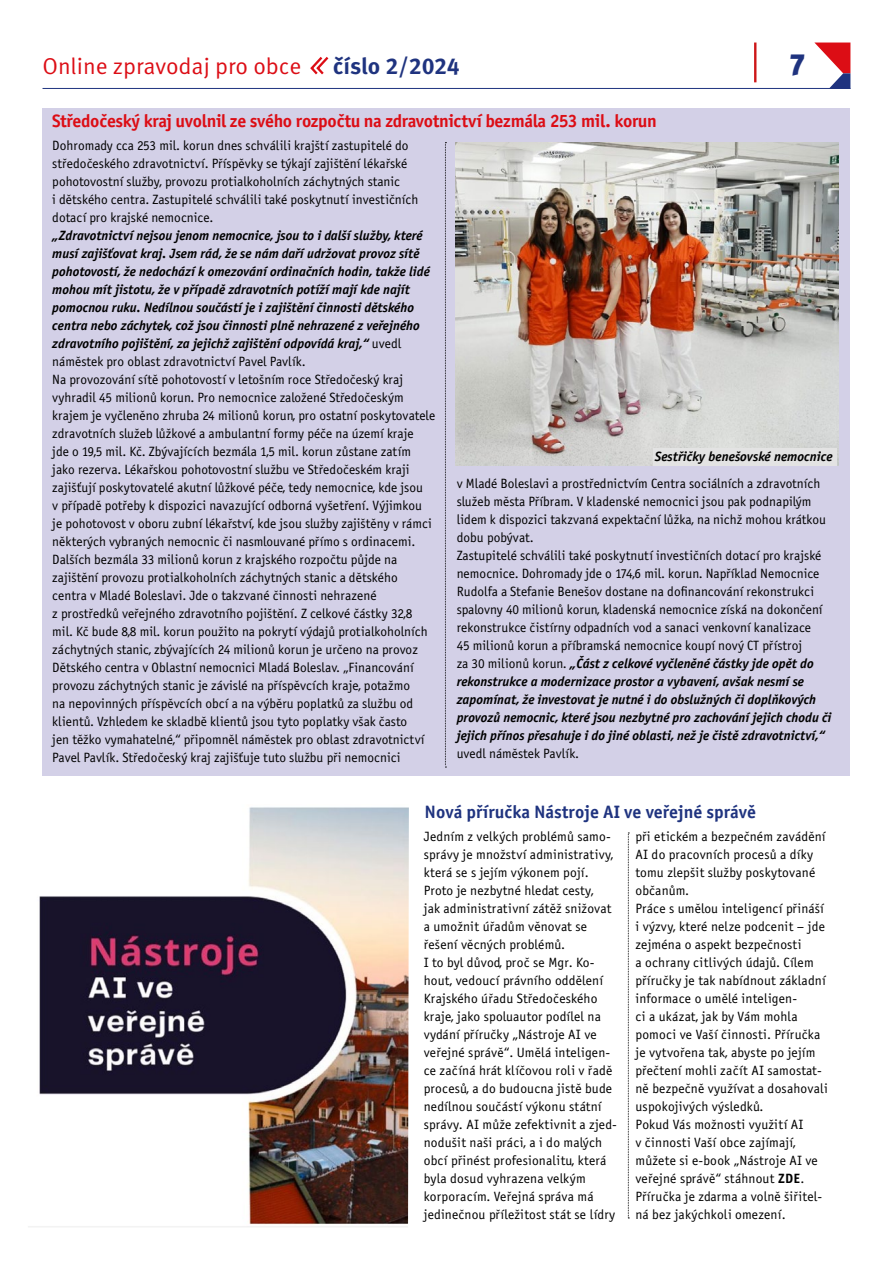
<style>
.page{position:relative;width:893px;height:1263px;background:#fff}
.page>*{position:absolute;margin:0;border:0;box-sizing:border-box;transform-origin:0 0}
.t1{font:900 28.95px "Meta Pro";color:#1f337f}
.t2{font:22.95px "Meta Pro";color:#dc0d15}
.t3{font:700 22.95px "Meta Pro";color:#1f337f}
.t4{font:18px "Officina Sans Bold ITC";letter-spacing:-.02em;color:#dc0d15}
.t5{font:18px "Officina Sans Bold ITC";color:#1f337f}
.t6{font:13.5px/18px "Officina Sans Book ITC";color:#000}
.t7{font:italic 13.5px/18px "Officina Sans Bold ITC";color:#000}
.s1{font-family:"Officina Sans Book ITC";font-style:normal}
.s2{font-family:"Officina Sans Bold ITC"}
</style>
<div class="page">
<svg style="left:815px;top:43px;width:35px;height:45px"></svg>
<hr style="left:43px;top:88px;width:807px;height:1px;background:#1f337f">
<hr style="left:754px;top:43px;width:2px;height:39px;background:#cd1719">
<svg style="left:310px;top:57px;width:19px;height:18px"></svg>
<div style="left:43px;top:108px;width:807px;height:668px;background:#d3d0e7"></div>
<svg style="left:445px;top:142px;width:1px;height:626px"></svg>
<img style="left:456px;top:142px;width:383px;height:324px">
<svg style="left:628px;top:832px;width:1px;height:386px"></svg>
<div style="left:653px;top:449px;width:184px;height:17px;background:#e3e3e3"></div>
<img style="left:28px;top:807px;width:381px;height:420px">
<div style="left:67px;top:1153px;width:133px;height:67px;background:#fff"></div>
<h2 class="t2" style="left:43px;top:49px;width:260px">Online zpravodaj pro obce</h2>
<h2 class="t3" style="left:333px;top:49px;width:128px">číslo 2/2024</h2>
<h1 class="t1" style="left:790px;top:41px;width:17px">7</h1>
<h3 class="t4" style="left:52px;top:110px;width:606px">Středočeský kraj uvolnil ze svého rozpočtu na zdravotnictví bezmála 253 mil. korun</h3>
<p class="t6" style="left:52px;top:136px;width:367px">Dohromady cca 253 mil. korun dnes schválili krajští zastupitelé do středočeského zdravotnictví. Příspěvky se týkají zajištění lékařské pohotovostní služby, provozu protialkoholních záchytných stanic<br>i dětského centra. Zastupitelé schválili také poskytnutí investičních dotací pro krajské nemocnice.</p>
<p class="t7" style="left:52px;top:226px;width:379px">„Zdravotnictví nejsou jenom nemocnice, jsou to i další služby, které musí zajišťovat kraj. Jsem rád, že se nám daří udržovat provoz sítě pohotovostí, že nedochází k omezování ordinačních hodin, takže lidé mohou mít jistotu, že v případě zdravotních potíží mají kde najít pomocnou ruku. Nedílnou součástí je i zajištění činnosti dětského centra nebo záchytek, což jsou činnosti plně nehrazené z veřejného zdravotního pojištění, za jejichž zajištění odpovídá kraj,“ <span class="s1">uvedl</span></p>
<p class="t6" style="left:52px;top:352px;width:384px">náměstek pro oblast zdravotnictví Pavel Pavlík.<br>Na provozování sítě pohotovostí v letošním roce Středočeský kraj vyhradil 45 milionů korun. Pro nemocnice založené Středočeským krajem je vyčleněno zhruba 24 milionů korun, pro ostatní poskytovatele zdravotních služeb lůžkové a ambulantní formy péče na území kraje<br>jde o 19,5 mil. Kč. Zbývajících bezmála 1,5 mil. korun zůstane zatím jako rezerva. Lékařskou pohotovostní službu ve Středočeském kraji zajišťují poskytovatelé akutní lůžkové péče, tedy nemocnice, kde jsou<br>v případě potřeby k dispozici navazující odborná vyšetření. Výjimkou je pohotovost v oboru zubní lékařství, kde jsou služby zajištěny v rámci některých vybraných nemocnic či nasmlouvané přímo s ordinacemi.<br>Dalších bezmála 33 milionů korun z krajského rozpočtu půjde na zajištění provozu protialkoholních záchytných stanic a dětského centra v Mladé Boleslavi. Jde o takzvané činnosti nehrazené<br>z prostředků veřejného zdravotního pojištění. Z celkové částky 32,8<br>mil. Kč bude 8,8 mil. korun použito na pokrytí výdajů protialkoholních záchytných stanic, zbývajících 24 milionů korun je určeno na provoz Dětského centra v Oblastní nemocnici Mladá Boleslav. „Financování provozu záchytných stanic je závislé na příspěvcích kraje, potažmo<br>na nepovinných příspěvcích obcí a na výběru poplatků za službu od klientů. Vzhledem ke skladbě klientů jsou tyto poplatky však často<br>jen těžko vymahatelné,“ připomněl náměstek pro oblast zdravotnictví Pavel Pavlík. Středočeský kraj zajišťuje tuto službu při nemocnici</p>
<p class="t7" style="left:655px;top:447px;width:179px">Sestřičky benešovské nemocnice</p>
<p class="t6" style="left:457px;top:475px;width:371px">v Mladé Boleslavi a prostřednictvím Centra sociálních a zdravotních služeb města Příbram. V kladenské nemocnici jsou pak podnapilým lidem k dispozici takzvaná expektační lůžka, na nichž mohou krátkou dobu pobývat.<br>Zastupitelé schválili také poskytnutí investičních dotací pro krajské nemocnice. Dohromady jde o 174,6 mil. korun. Například Nemocnice Rudolfa a Stefanie Benešov dostane na dofinancování rekonstrukci spalovny 40 milionů korun, kladenská nemocnice získá na dokončení rekonstrukce čistírny odpadních vod a sanaci venkovní kanalizace 45 milionů korun a příbramská nemocnice koupí nový CT přístroj</p>
<p class="t7" style="left:457px;top:655px;width:376px"><span class="s1">za 30 milionů korun.</span> „Část z celkové vyčleněné částky jde opět do rekonstrukce a modernizace prostor a vybavení, avšak nesmí se zapomínat, že investovat je nutné i do obslužných či doplňkových provozů nemocnic, které jsou nezbytné pro zachování jejich chodu či jejich přínos přesahuje i do jiné oblasti, než je čistě zdravotnictví,“</p>
<p class="t6" style="left:457px;top:745px;width:122px">uvedl náměstek Pavlík.</p>
<h3 class="t5" style="left:424px;top:801px;width:333px">Nová příručka Nástroje AI ve veřejné správě</h3>
<p class="t6" style="left:424px;top:828px;width:195px">Jedním z velkých problémů samo&shy;správy je množství administrativy, která se s jejím výkonem pojí.<br>Proto je nezbytné hledat cesty,<br>jak administrativní zátěž snižovat a umožnit úřadům věnovat se řešení věcných problémů.<br>I to byl důvod, proč se Mgr. Ko&shy;hout, vedoucí právního oddělení<br>Krajského úřadu Středočeského kraje, jako spoluautor podílel na vydání příručky „Nástroje AI ve veřejné správě“. Umělá inteligen&shy;ce začíná hrát klíčovou roli v řadě procesů, a do budoucna jistě bude nedílnou součástí výkonu státní správy. AI může zefektivnit a zjed&shy;nodušit naši práci, a i do malých obcí přinést profesionalitu, která byla dosud vyhrazena velkým korporacím. Veřejná správa má jedinečnou příležitost stát se lídry</p>
<p class="t6" style="left:635px;top:827px;width:194px">při etickém a bezpečném zavádění<br>AI do pracovních procesů a díky tomu zlepšit služby poskytované občanům.<br>Práce s umělou inteligencí přináší i výzvy, které nelze podcenit – jde zejména o aspekt bezpečnosti<br>a ochrany citlivých údajů. Cílem příručky je tak nabídnout základní informace o umělé inteligen-<br>ci a ukázat, jak by Vám mohla pomoci ve Vaší činnosti. Příručka je vytvořena tak, abyste po jejím přečtení mohli začít AI samostat&shy;ně bezpečně využívat a dosahovali uspokojivých výsledků.<br>Pokud Vás možnosti využití AI<br>v činnosti Vaší obce zajímají, můžete si e-book „Nástroje AI ve veřejné správě“ stáhnout <span class="s2">ZDE</span>.<br>Příručka je zdarma a volně šiřitel&shy;ná bez jakýchkoli omezení.</p>
</div>
